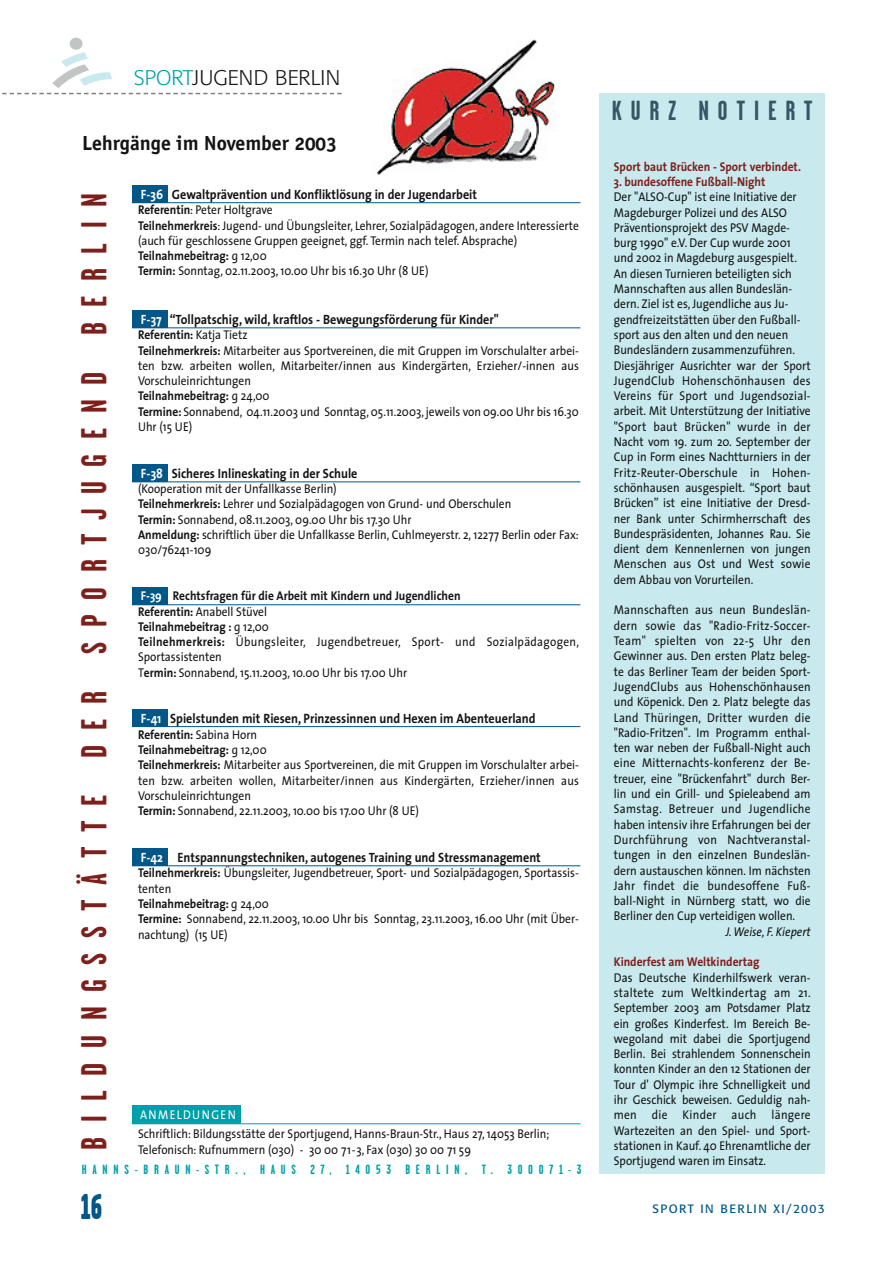
<style>
.page{position:relative;width:893px;height:1263px;background:#fff}
.page>*{position:absolute;margin:0;border:0;box-sizing:border-box;transform-origin:0 0}
.t1{font:700 36px "Garage Gothic";letter-spacing:.405em;color:#7d201c}
.t2{font:700 33px "Garage Gothic";color:#005788}
.t3{font:700 27.6px "Garage Gothic";letter-spacing:.32em;color:#365663}
.t4{font:700 21px "Correspondence Sans";color:#131413}
.t5{font:300 21px "Formata";color:#131413}
.t6{font:700 13.5px "The Sans";color:#131413;scale:.9 1}
.t7{font:700 13.35px "Garage Gothic";letter-spacing:.43em;color:#00a0ab}
.t8{font:12.75px/15.3px "The Sans";color:#131413;scale:.9 1}
.t9{font:700 12.75px "The Sans";color:#7d201c;scale:.9 1}
.t10{font:italic 12.75px "The Sans";color:#131413;scale:.9 1}
.t11{font:12.75px "The Sans";letter-spacing:.12em;color:#fff;scale:.9 1}
.t12{font:12px "Formata";letter-spacing:.115em;color:#005788}
.s1{color:#00a0ab}
.s2{color:#fff}
.s3{font-weight:700}
.s4{font-weight:700;color:#fff}
.s5{font-style:italic}
</style>
<div class="page">
<hr style="left:132px;top:202px;width:448px;height:1px;background:#005788">
<div style="left:132px;top:186px;width:35px;height:17px;background:#005788"></div>
<hr style="left:132px;top:604px;width:448px;height:1px;background:#005788">
<div style="left:132px;top:588px;width:35px;height:17px;background:#005788"></div>
<hr style="left:132px;top:726px;width:448px;height:1px;background:#005788">
<div style="left:132px;top:709px;width:35px;height:17px;background:#005788"></div>
<hr style="left:132px;top:865px;width:448px;height:1px;background:#005788">
<div style="left:132px;top:849px;width:35px;height:17px;background:#005788"></div>
<hr style="left:132px;top:482px;width:448px;height:1px;background:#005788">
<div style="left:132px;top:465px;width:35px;height:17px;background:#005788"></div>
<hr style="left:132px;top:328px;width:448px;height:1px;background:#005788">
<div style="left:132px;top:311px;width:35px;height:17px;background:#005788"></div>
<img style="left:377px;top:39px;width:178px;height:136px">
<div style="left:70px;top:38px;width:13px;height:12px;background:#c3c4c4;border-radius:50%"></div>
<svg style="left:2px;top:52px;width:340px;height:42px"></svg>
<div style="left:132px;top:1105px;width:108px;height:19px;background:#00a0ab"></div>
<div style="left:600px;top:94px;width:225px;height:1080px;background:#c8e9ee"></div>
<hr style="left:132px;top:1123px;width:448px;height:1px;background:#00a1ac">
<h3 class="t5" style="left:134px;top:68px;width:208px"><span class="s1">SPORT</span>JUGEND BERLIN</h3>
<h3 class="t4" style="left:82px;top:131px;width:256px">Lehrgänge im November 2003</h3>
<p class="t6" style="left:141px;top:187px;width:375px"><span class="s2">F-36</span> Gewaltprävention und Konfliktlösung in der Jugendarbeit</p>
<p class="t8" style="left:138px;top:204px;width:491px"><span class="s3">Referentin</span>: Peter Holtgrave<br><span class="s3">Teilnehmerkreis</span>: Jugend- und Übungsleiter, Lehrer, Sozialpädagogen, andere Interessierte (auch für geschlossene Gruppen geeignet, ggf. Termin nach telef. Absprache)<br><span class="s3">Teilnahmebeitrag:</span> ¤ 12,00<br><span class="s3">Termin:</span> Sonntag, 02.11.2003, 10.00 Uhr bis 16.30 Uhr (8 UE)</p>
<p class="t6" style="left:141px;top:312px;width:399px"><span class="s2">F-37</span> “Tollpatschig, wild, kraftlos - Bewegungsförderung für Kinder"</p>
<p class="t8" style="left:138px;top:328px;width:491px"><span class="s3">Referentin:</span> Katja Tietz<br><span class="s3">Teilnehmerkreis:</span> Mitarbeiter aus Sportvereinen, die mit Gruppen im Vorschulalter arbei&shy;ten bzw. arbeiten wollen, Mitarbeiter/innen aus Kindergärten, Erzieher/-innen aus Vorschuleinrichtungen<br><span class="s3">Teilnahmebeitrag:</span> ¤ 24,00<br><span class="s3">Termine:</span> Sonnabend, 04.11.2003 und Sonntag, 05.11.2003, jeweils von 09.00 Uhr bis 16.30<br>Uhr (15 UE)</p>
<p class="t6" style="left:141px;top:466px;width:242px"><span class="s2">F-38</span> Sicheres Inlineskating in der Schule</p>
<p class="t8" style="left:138px;top:482px;width:491px">(Kooperation mit der Unfallkasse Berlin)<br><span class="s3">Teilnehmerkreis:</span> Lehrer und Sozialpädagogen von Grund- und Oberschulen<br><span class="s3">Termin:</span> Sonnabend, 08.11.2003, 09.00 Uhr bis 17.30 Uhr<br><span class="s3">Anmeldung:</span> schriftlich über die Unfallkasse Berlin, Cuhlmeyerstr. 2, 12277 Berlin oder Fax:<br>030/76241-109</p>
<p class="t8" style="left:138px;top:589px;width:491px"><span class="s4">F-39</span> <span class="s3">Rechtsfragen für die Arbeit mit Kindern und Jugendlichen<br>Referentin:</span> Anabell Stüvel<br><span class="s3">Teilnahmebeitrag :</span> ¤ 12,00<br><span class="s3">Teilnehmerkreis:</span> Übungsleiter, Jugendbetreuer, Sport- und Sozialpädagogen, Sportassistenten<br>T<span class="s3">ermin:</span> Sonnabend, 15.11.2003, 10.00 Uhr bis 17.00 Uhr</p>
<p class="t6" style="left:141px;top:712px;width:440px"><span class="s2">F-41</span> Spielstunden mit Riesen, Prinzessinnen und Hexen im Abenteuerland</p>
<p class="t8" style="left:138px;top:728px;width:491px"><span class="s3">Referentin:</span> Sabina Horn<br><span class="s3">Teilnahmebeitrag:</span> ¤ 12,00<br><span class="s3">Teilnehmerkreis:</span> Mitarbeiter aus Sportvereinen, die mit Gruppen im Vorschulalter arbei&shy;ten bzw. arbeiten wollen, Mitarbeiter/innen aus Kindergärten, Erzieher/innen aus Vorschuleinrichtungen<br><span class="s3">Termin:</span> Sonnabend, 22.11.2003, 10.00 bis 17.00 Uhr (8 UE)</p>
<p class="t6" style="left:141px;top:850px;width:446px"><span class="s2">F-42</span> Entspannungstechniken, autogenes Training und Stressmanagement</p>
<p class="t8" style="left:138px;top:867px;width:491px"><span class="s3">Teilnehmerkreis:</span> Übungsleiter, Jugendbetreuer, Sport- und Sozialpädagogen, Sportassis&shy;tenten<br><span class="s3">Teilnahmebeitrag:</span> ¤ 24,00<br><span class="s3">Termine:</span> Sonnabend, 22.11.2003, 10.00 Uhr bis Sonntag, 23.11.2003, 16.00 Uhr (mit Über&shy;nachtung) (15 UE)</p>
<h1 class="t1" style="left:81px;top:1150px;width:958px;rotate:-90deg">BILDUNGSSTÄTTE DER SPORTJUGEND BERLIN</h1>
<p class="t11" style="left:140px;top:1110px;width:108px">ANMELDUNGEN</p>
<p class="t8" style="left:138px;top:1127px;width:459px;line-height:15.8px">Schriftlich: Bildungsstätte der Sportjugend, Hanns-Braun-Str., Haus 27, 14053 Berlin;<br>Telefonisch: Rufnummern (030) - 30 00 71-3, Fax (030) 30 00 71 59</p>
<p class="t7" style="left:82px;top:1164px;width:501px">HANNS-BRAUN-STR., HAUS 27, 14053 BERLIN, T. 300071-3</p>
<h3 class="t3" style="left:612px;top:100px;width:203px">KURZ NOTIERT</h3>
<p class="t9" style="left:614px;top:160px;width:210px">Sport baut Brücken - Sport verbindet.</p>
<p class="t9" style="left:614px;top:175px;width:170px">3. bundesoffene Fußball-Night</p>
<p class="t8" style="left:614px;top:191px;width:220px">Der "ALSO-Cup" ist eine Initiative der Magdeburger Polizei und des ALSO Präventionsprojekt des PSV Magde&shy;burg 1990" e.V. Der Cup wurde 2001 und 2002 in Magdeburg ausgespielt.<br>An diesen Turnieren beteiligten sich Mannschaften aus allen Bundeslän&shy;dern. Ziel ist es, Jugendliche aus Ju&shy;gendfreizeitstätten über den Fußball&shy;sport aus den alten und den neuen Bundesländern zusammenzuführen.<br>Diesjähriger Ausrichter war der Sport JugendClub Hohenschönhausen des Vereins für Sport und Jugendsozial&shy;arbeit. Mit Unterstützung der Initiative "Sport baut Brücken" wurde in der Nacht vom 19. zum 20. September der Cup in Form eines Nachtturniers in der Fritz-Reuter-Oberschule in Hohen&shy;schönhausen ausgespielt. “Sport baut Brücken” ist eine Initiative der Dresd&shy;ner Bank unter Schirmherrschaft des Bundespräsidenten, Johannes Rau. Sie dient dem Kennenlernen von jungen Menschen aus Ost und West sowie dem Abbau von Vorurteilen.</p>
<p class="t8" style="left:614px;top:604px;width:220px;text-align:justify">Mannschaften aus neun Bundeslän&shy;dern sowie das "Radio-Fritz-Soccer-Team" spielten von 22-5 Uhr den Gewinner aus. Den ersten Platz beleg&shy;te das Berliner Team der beiden Sport-JugendClubs aus Hohenschönhausen und Köpenick. Den 2. Platz belegte das Land Thüringen, Dritter wurden die "Radio-Fritzen". Im Programm enthal&shy;ten war neben der Fußball-Night auch eine Mitternachts-konferenz der Be&shy;treuer, eine "Brückenfahrt" durch Ber&shy;lin und ein Grill- und Spieleabend am Samstag. Betreuer und Jugendliche haben intensiv ihre Erfahrungen bei der Durchführung von Nachtveranstal&shy;tungen in den einzelnen Bundeslän&shy;dern austauschen können. Im nächsten Jahr findet die bundesoffene Fuß&shy;ball-Night in Nürnberg statt, wo die Berliner den Cup verteidigen wollen.</p>
<p class="t10" style="left:726px;top:921px;width:96px">J. Weise, F. Kiepert</p>
<p class="t9" style="left:614px;top:955px;width:163px">Kinderfest am Weltkindertag</p>
<p class="t8" style="left:614px;top:971px;width:220px;text-align:justify">Das Deutsche Kinderhilfswerk veran&shy;staltete zum Weltkindertag am 21.<br>September 2003 am Potsdamer Platz ein großes Kinderfest. Im Bereich Be&shy;wegoland mit dabei die Sportjugend Berlin. Bei strahlendem Sonnenschein konnten Kinder an den 12 Stationen der Tour d' Olympic ihre Schnelligkeit und ihr Geschick beweisen. Geduldig nah&shy;men die Kinder auch längere Wartezeiten an den Spiel<span class="s5">-</span> und Sport&shy;stationen in Kauf. 40 Ehrenamtliche der Sportjugend waren im Einsatz.</p>
<h2 class="t2" style="left:81px;top:1195px;width:23px">16</h2>
<p class="t12" style="left:653px;top:1203px;width:174px">SPORT IN BERLIN XI/2003</p>
</div>
